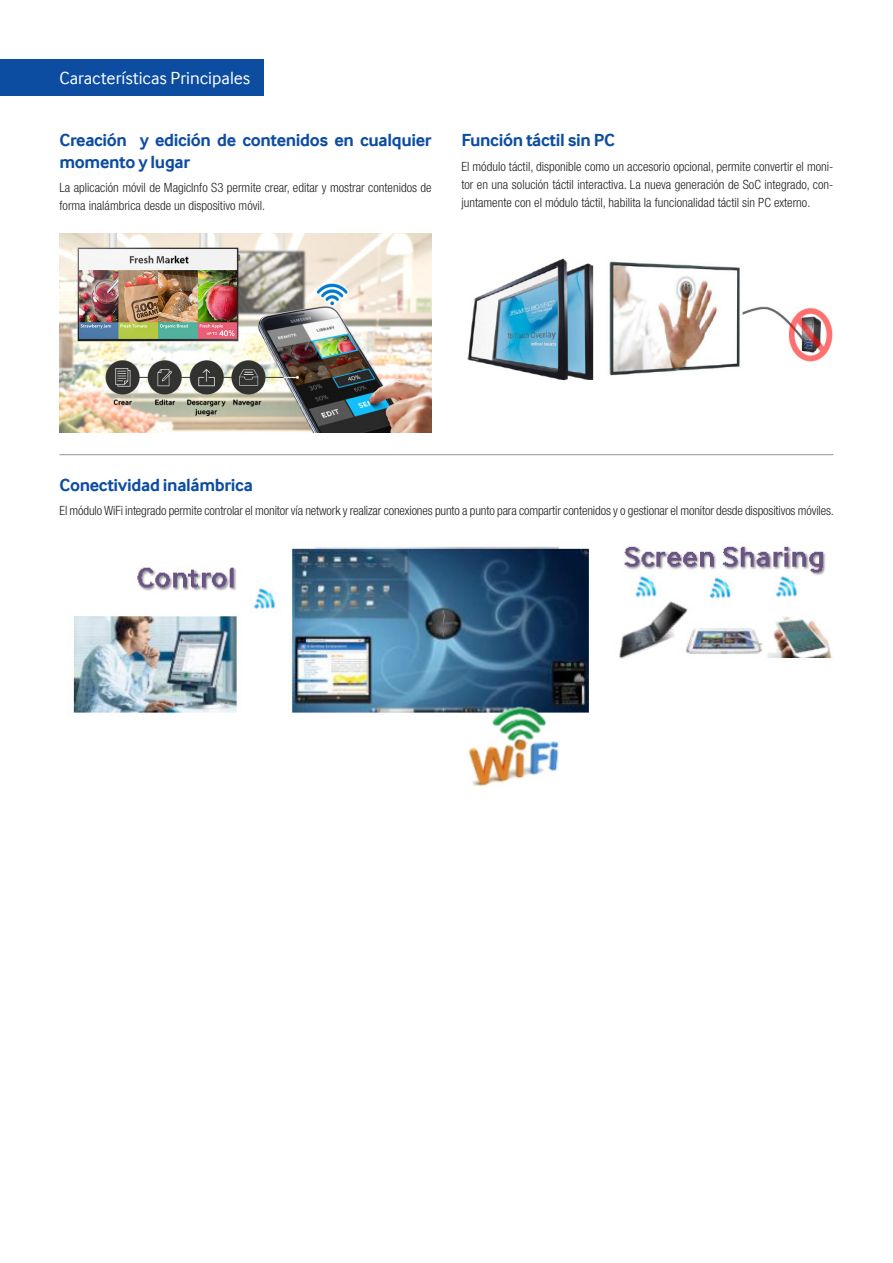
<style>
.page{position:relative;width:893px;height:1263px;background:#fff}
.page>*{position:absolute;margin:0;border:0;box-sizing:border-box;transform-origin:0 0}
.t1{font:700 18px/21.6px "Samsung Inter Face";letter-spacing:-.02em;color:#0d4da1}
.t2{font:18px "Samsung Inter Face";color:#fff}
.t3{font:300 condensed 12.75px/18.3px "Helvetica Neue LT Std";color:#231f20}
</style>
<div class="page">
<div style="left:0;top:60px;width:264px;height:36px;background:#0d4da1"></div>
<img style="left:60px;top:234px;width:372px;height:199px">
<img style="left:73px;top:546px;width:760px;height:242px">
<img style="left:467px;top:258px;width:366px;height:123px">
<hr style="left:60px;top:454px;width:773px;height:1px;background:#939598">
<p class="t2" style="left:60px;top:68px;width:192px">Características Principales</p>
<p class="t1" style="left:60px;top:129px;width:374px">Creación y edición de contenidos en cualquier momento y lugar</p>
<p class="t3" style="left:60px;top:178px;width:374px">La aplicación móvil de MagicInfo S3 permite crear, editar y mostrar contenidos de forma inalámbrica desde un dispositivo móvil.</p>
<p class="t1" style="left:461px;top:129px;width:155px">Función táctil sin PC</p>
<p class="t3" style="left:461px;top:157px;width:374px;text-align:justify">El módulo táctil, disponible como un accesorio opcional, permite convertir el moni&shy;tor en una solución táctil interactiva. La nueva generación de SoC integrado, con&shy;juntamente con el módulo táctil, habilita la funcionalidad táctil sin PC externo.</p>
<p class="t1" style="left:60px;top:474px;width:195px">Conectividad inalámbrica</p>
<p class="t3" style="left:60px;top:501px;width:776px">El módulo WiFi integrado permite controlar el monitor vía network y realizar conexiones punto a punto para compartir contenidos y o gestionar el monitor desde dispositivos móviles.</p>
</div>
